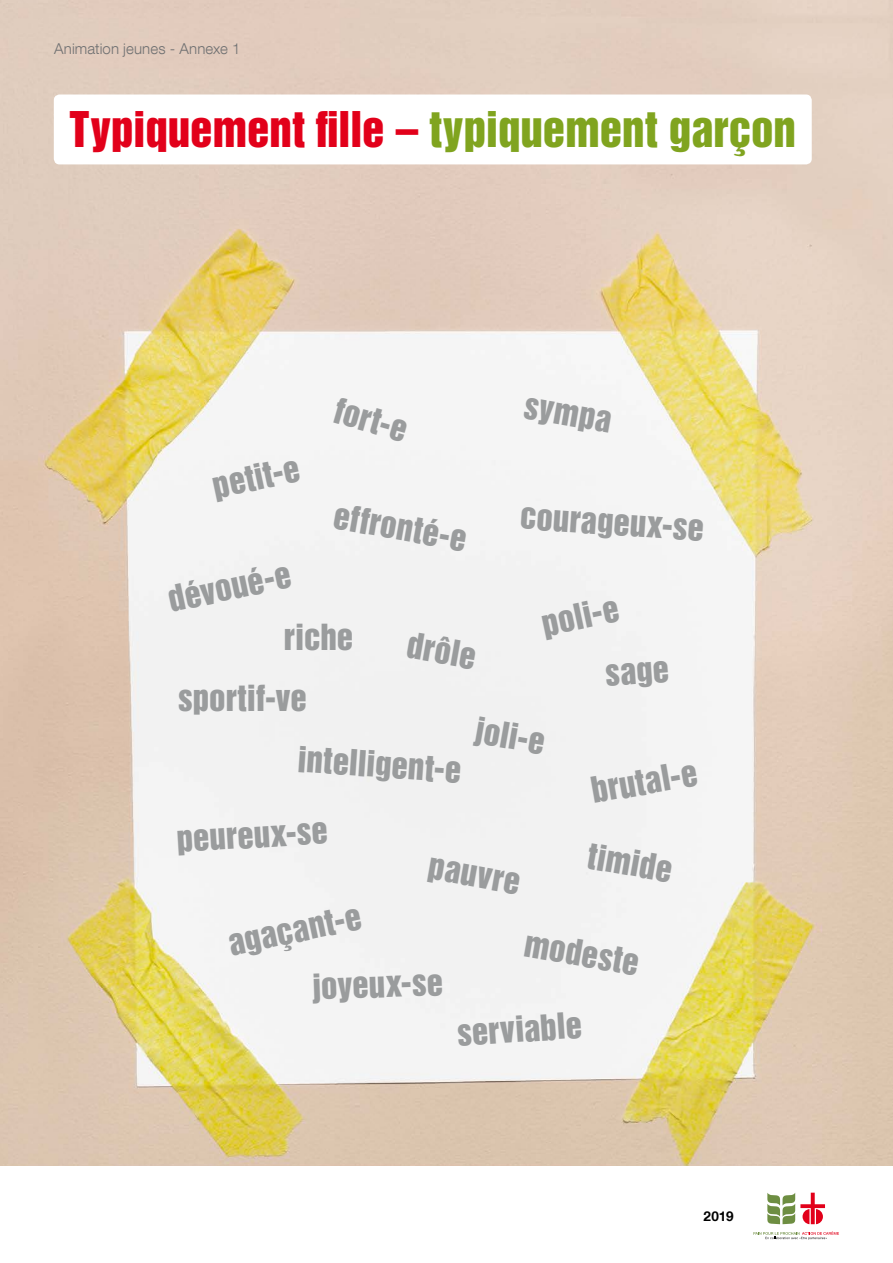
<style>
.page{position:relative;width:893px;height:1263px;background:#fff}
.page>*{position:absolute;margin:0;border:0;box-sizing:border-box;transform-origin:0 0}
.t1{font:45px "Helvetica Inserat";letter-spacing:-.005em;color:#e2001a}
.t2{font:33px "Helvetica Inserat";color:#9a9c9d}
.t3{font:300 15px "Helvetica Neue LT Com";letter-spacing:.01em;color:#707172}
.t4{font:700 13.5px "Helvetica Neue LT Com";color:#000}
.s1{color:#80a41f}
</style>
<div class="page">
<svg style="left:767px;top:1193px;width:58px;height:31px"></svg>
<svg style="left:753px;top:1231px;width:86px;height:9px"></svg>
<img style="left:0;top:0;width:893px;height:1165px">
<div style="left:54px;top:95px;width:758px;height:69px;background:#fff;border-radius:6px"></div>
<p class="t3" style="left:54px;top:39px;width:188px">Animation jeunes - Annexe 1</p>
<h1 class="t1" style="left:69px;top:103px;width:728px">Typiquement fille – <span class="s1">typiquement garçon</span></h1>
<p class="t2" style="left:209px;top:467px;width:90px;rotate:-12deg">petit-e</p>
<p class="t2" style="left:165px;top:580px;width:126px;rotate:-12deg">dévoué-e</p>
<p class="t2" style="left:341px;top:390px;width:76px;rotate:16deg">fort-e</p>
<p class="t2" style="left:337px;top:496px;width:136px;rotate:10deg">effronté-e</p>
<p class="t2" style="left:284px;top:617px;width:71px">riche</p>
<p class="t2" style="left:178px;top:678px;width:131px">sportif-ve</p>
<p class="t2" style="left:411px;top:625px;width:71px;rotate:10deg">drôle</p>
<p class="t2" style="left:528px;top:386px;width:90px;rotate:10deg">sympa</p>
<p class="t2" style="left:522px;top:496px;width:186px;rotate:4deg">courageux-se</p>
<p class="t2" style="left:538px;top:605px;width:79px;rotate:-12deg">poli-e</p>
<p class="t2" style="left:604px;top:653px;width:66px;rotate:-4deg">sage</p>
<p class="t2" style="left:299px;top:739px;width:166px;rotate:4deg">intelligent-e</p>
<p class="t2" style="left:479px;top:710px;width:72px;rotate:10deg">joli-e</p>
<p class="t2" style="left:176px;top:819px;width:153px;rotate:-3deg">peureux-se</p>
<p class="t2" style="left:432px;top:846px;width:94px;rotate:10deg">pauvre</p>
<p class="t2" style="left:588px;top:771px;width:109px;rotate:-10deg">brutal-e</p>
<p class="t2" style="left:592px;top:836px;width:87px;rotate:10deg">timide</p>
<p class="t2" style="left:224px;top:924px;width:137px;rotate:-12deg">agaçant-e</p>
<p class="t2" style="left:312px;top:967px;width:132px;rotate:-2deg">joyeux-se</p>
<p class="t2" style="left:528px;top:923px;width:118px;rotate:10deg">modeste</p>
<p class="t2" style="left:456px;top:1014px;width:126px;rotate:-4deg">serviable</p>
<p class="t4" style="left:703px;top:1207px;width:32px">2019</p>
</div>
